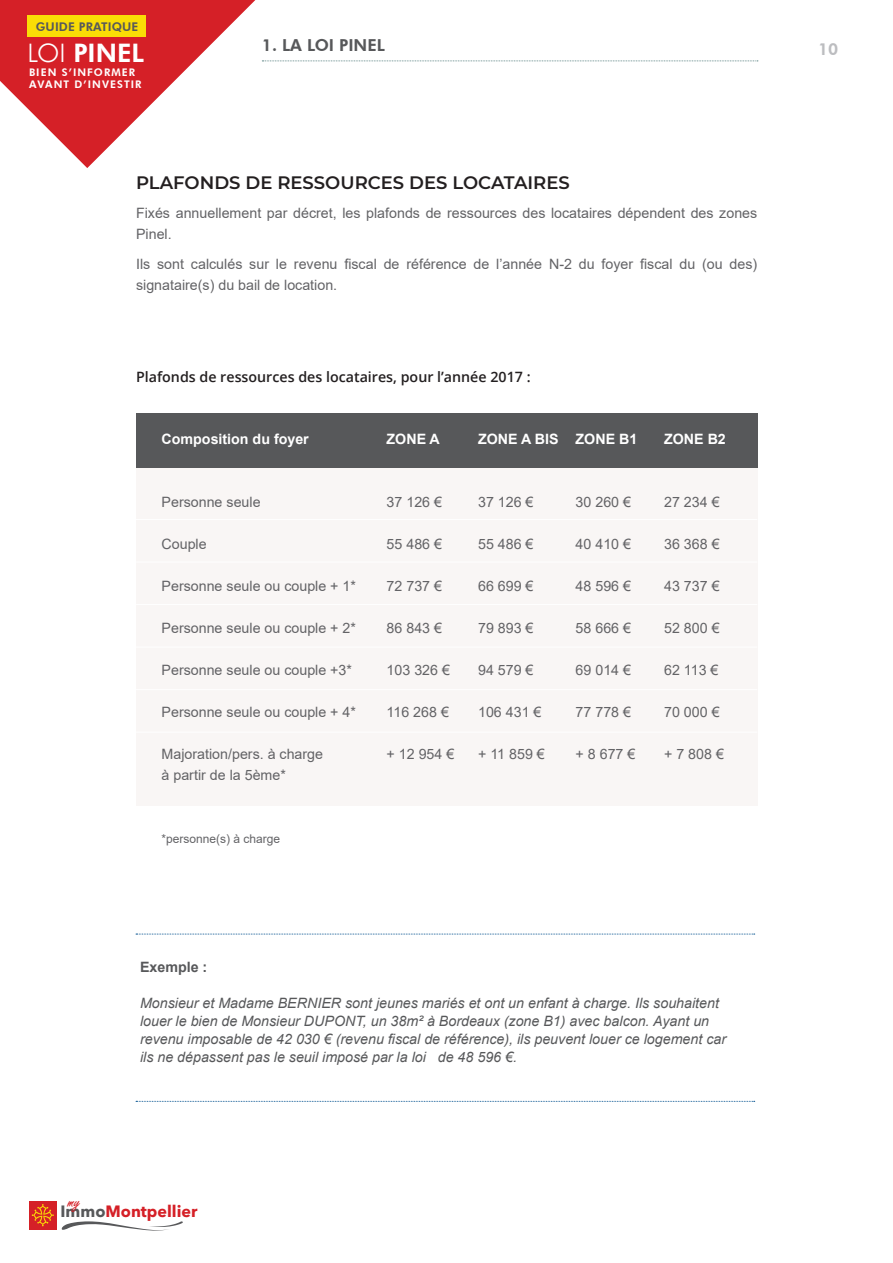
<style>
.page{position:relative;width:893px;height:1263px;background:#fff}
.page>*{position:absolute;margin:0;border:0;box-sizing:border-box;transform-origin:0 0}
.t1{font:800 25.5px "Futura BT";color:#fff}
.t2{font:18.6px "Freestyle Script";color:#d52027}
.t3{font:600 18px "Montserrat";color:#231f20}
.t4{font:800 16.5px "Futura BT";color:#57585a}
.t5{font:800 16.5px "Futura BT";color:#bcbdc0}
.t6{font:700 16.2px "Avenir Next LT Pro";color:#d52027}
.t7{font:14.25px/21px "Arial";color:#636366}
.t8{font:italic 14.25px/18px "Arial";color:#57585a}
.t9{font:600 14.25px "Open Sans";color:#231f20}
.t10{font:700 14.25px "Arial";color:#fff}
.t11{font:700 14.25px "Arial";color:#57585a}
.t12{font:12px "Arial";color:#636366}
.t13{font:800 12px "Futura BT";letter-spacing:.01em;color:#57585a}
.t14{font:800 10.5px/12px "Futura BT";letter-spacing:.1em;color:#fff}
.s1{font-weight:300}
.s2{color:#57585a}
</style>
<div class="page">
<svg style="left:0;top:0;width:274px;height:168px;fill:#d52027"></svg>
<div style="left:28px;top:15px;width:118px;height:21px;background:#fadd06"></div>
<svg style="left:61px;top:1221px;width:122px;height:9px"></svg>
<div style="left:29px;top:1201px;width:28px;height:28px;background:#d52027"></div>
<svg style="left:32px;top:1204px;width:22px;height:22px"></svg>
<div style="left:136px;top:413px;width:621px;height:393px;background:#f9f6f5"></div>
<div style="left:136px;top:413px;width:621px;height:55px;background:#57585a"></div>
<hr style="left:136px;top:519px;width:621px;height:1px;background:#fff">
<hr style="left:136px;top:562px;width:621px;height:1px;background:#fff">
<hr style="left:136px;top:604px;width:621px;height:1px;background:#fff">
<hr style="left:136px;top:647px;width:621px;height:1px;background:#fff">
<hr style="left:136px;top:689px;width:621px;height:1px;background:#fff">
<hr style="left:136px;top:732px;width:621px;height:1px;background:#fff">
<svg style="left:136px;top:934px;width:619px;height:1px"></svg>
<svg style="left:136px;top:1101px;width:619px;height:1px"></svg>
<svg style="left:262px;top:61px;width:496px;height:1px"></svg>
<p class="t13" style="left:36px;top:20px;width:104px">GUIDE PRATIQUE</p>
<h1 class="t1" style="left:28px;top:37px;width:118px"><span class="s1">LOI</span> PINEL</h1>
<p class="t14" style="left:29px;top:66px;width:114px">BIEN S’INFORMER<br>AVANT D’INVESTIR</p>
<p class="t4" style="left:262px;top:35px;width:125px">1. LA LOI PINEL</p>
<p class="t5" style="left:818px;top:39px;width:22px">10</p>
<p class="t3" style="left:136px;top:169px;width:435px">PLAFONDS DE RESSOURCES DES LOCATAIRES</p>
<p class="t7" style="left:136px;top:202px;width:623px">Fixés annuellement par décret, les plafonds de ressources des locataires dépendent des zones<br>Pinel.</p>
<p class="t7" style="left:136px;top:253px;width:623px">Ils sont calculés sur le revenu fiscal de référence de l’année N-2 du foyer fiscal du (ou des) signataire(s) du bail de location.</p>
<p class="t9" style="left:136px;top:367px;width:396px">Plafonds de ressources des locataires, pour l’année 2017 :</p>
<p class="t10" style="left:162px;top:429px;width:149px">Composition du foyer</p>
<p class="t10" style="left:387px;top:429px;width:55px">ZONE A</p>
<p class="t10" style="left:478px;top:429px;width:161px">ZONE A BIS ZONE B1</p>
<p class="t10" style="left:664px;top:429px;width:63px">ZONE B2</p>
<p class="t7" style="left:162px;top:491px;width:101px">Personne seule</p>
<p class="t7" style="left:387px;top:491px;width:57px">37 126 €</p>
<p class="t7" style="left:478px;top:491px;width:57px">37 126 €</p>
<p class="t7" style="left:576px;top:491px;width:57px">30 260 €</p>
<p class="t7" style="left:664px;top:491px;width:57px">27 234 €</p>
<p class="t7" style="left:162px;top:533px;width:47px">Couple</p>
<p class="t7" style="left:387px;top:533px;width:57px">55 486 €</p>
<p class="t7" style="left:478px;top:533px;width:57px">55 486 €</p>
<p class="t7" style="left:576px;top:533px;width:57px">40 410 €</p>
<p class="t7" style="left:664px;top:533px;width:57px">36 368 €</p>
<p class="t7" style="left:162px;top:575px;width:196px">Personne seule ou couple + 1*</p>
<p class="t7" style="left:387px;top:575px;width:57px">72 737 €</p>
<p class="t7" style="left:478px;top:575px;width:57px">66 699 €</p>
<p class="t7" style="left:576px;top:575px;width:57px">48 596 €</p>
<p class="t7" style="left:664px;top:575px;width:57px">43 737 €</p>
<p class="t7" style="left:162px;top:617px;width:196px">Personne seule ou couple + 2*</p>
<p class="t7" style="left:387px;top:617px;width:57px">86 843 €</p>
<p class="t7" style="left:478px;top:617px;width:57px">79 893 €</p>
<p class="t7" style="left:576px;top:617px;width:57px">58 666 €</p>
<p class="t7" style="left:664px;top:617px;width:57px">52 800 €</p>
<p class="t7" style="left:162px;top:659px;width:192px">Personne seule ou couple +3*</p>
<p class="t7" style="left:387px;top:659px;width:65px">103 326 €</p>
<p class="t7" style="left:478px;top:659px;width:57px">94 579 €</p>
<p class="t7" style="left:576px;top:659px;width:57px">69 014 €</p>
<p class="t7" style="left:664px;top:659px;width:56px">62 113 €</p>
<p class="t7" style="left:162px;top:701px;width:196px">Personne seule ou couple + 4*</p>
<p class="t7" style="left:387px;top:701px;width:64px">116 268 €</p>
<p class="t7" style="left:478px;top:701px;width:65px">106 431 €</p>
<p class="t7" style="left:576px;top:701px;width:57px">77 778 €</p>
<p class="t7" style="left:664px;top:701px;width:57px">70 000 €</p>
<p class="t7" style="left:162px;top:743px;width:163px">Majoration/pers. à charge</p>
<p class="t7" style="left:387px;top:743px;width:69px">+ 12 954 €</p>
<p class="t7" style="left:478px;top:743px;width:68px">+ 11 859 €</p>
<p class="t7" style="left:576px;top:743px;width:61px">+8677€</p>
<p class="t7" style="left:664px;top:743px;width:61px">+7808€</p>
<p class="t7" style="left:162px;top:764px;width:126px">à partir de la 5ème*</p>
<p class="t12" style="left:162px;top:830px;width:120px">*personne(s) à charge</p>
<p class="t11" style="left:140px;top:957px;width:69px">Exemple :</p>
<p class="t8" style="left:140px;top:994px;width:588px">Monsieur et Madame BERNIER sont jeunes mariés et ont un enfant à charge. Ils souhaitent louer le bien de Monsieur DUPONT, un 38m² à Bordeaux (zone B1) avec balcon. Ayant un revenu imposable de 42 030 € (revenu fiscal de référence), ils peuvent louer ce logement car ils ne dépassent pas le seuil imposé par la loi de 48 596 €.</p>
<h2 class="t2" style="left:68px;top:1192px;width:14px">my</h2>
<p class="t6" style="left:60px;top:1202px;width:138px"><span class="s2">Immo</span>Montpellier</p>
</div>
